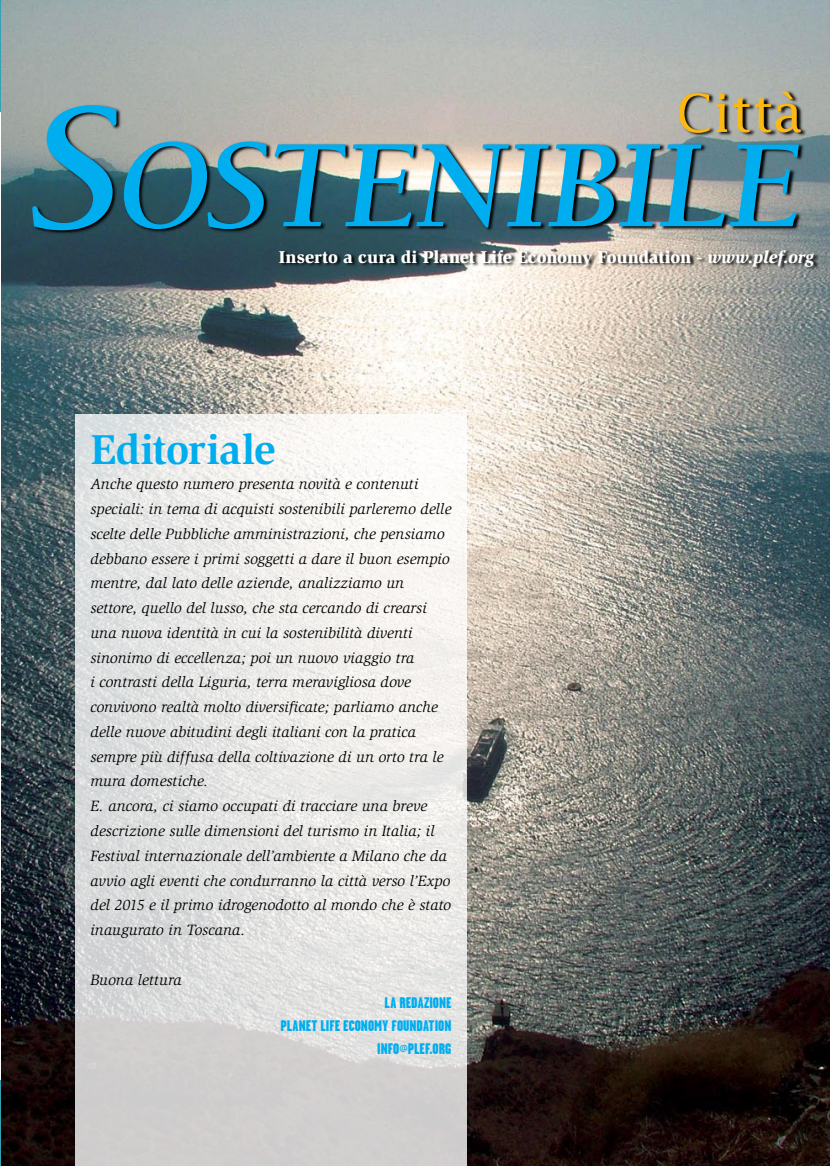
<style>
.page{position:relative;width:830px;height:1166px;background:#fff}
.page>*{position:absolute;margin:0;border:0;box-sizing:border-box;transform-origin:0 0}
.t1{font:italic 700 128.8px "Berkeley";letter-spacing:-.015em;color:#00adef}
.t2{font:52.5px "David";color:#fdb813}
.t3{font:700 42.88px "Slimbach";letter-spacing:-.01em;color:#00adef}
.t4{font:900 17.68px "Slimbach";letter-spacing:-.005em;color:#fff}
.t5{font:italic 15.4px/24.8px "Slimbach";color:#000}
.t6{font:900 15.4px/23.3px "Garage Gothic";letter-spacing:.005em;color:#00adef}
.s1{font-size:183.92px}
.s2{font-style:italic}
</style>
<div class="page">
<hr style="left:0;top:1080px;width:1px;height:86px;background:#008b9f">
<hr style="left:0;top:0;width:1px;height:112px;background:#008b9f">
<img style="left:2px;top:0;width:827px;height:1166px">
<svg style="left:75px;top:414px;width:391px;height:752px"></svg>
<svg style="left:31px;top:103px;width:774px;height:132px"></svg>
<svg style="left:279px;top:248px;width:541px;height:24px"></svg>
<svg style="left:678px;top:89px;width:128px;height:49px"></svg>
<h2 class="t2" style="left:675px;top:81px;width:128px">Città</h2>
<h1 class="t1" style="left:28px;top:117px;width:775px"><span class="s1">S</span>OSTENIBILE</h1>
<p class="t4" style="left:279px;top:246px;width:536px">Inserto a cura di Planet Life Economy Foundation - <span class="s2">www.plef.org</span></p>
<h3 class="t3" style="left:90px;top:424px;width:187px">Editoriale</h3>
<p class="t5" style="left:90px;top:472px;width:362px">Anche questo numero presenta novità e contenuti speciali: in tema di acquisti sostenibili parleremo delle scelte delle Pubbliche amministrazioni, che pensiamo debbano essere i primi soggetti a dare il buon esempio mentre, dal lato delle aziende, analizziamo un settore, quello del lusso, che sta cercando di crearsi una nuova identità in cui la sostenibilità diventi sinonimo di eccellenza; poi un nuovo viaggio tra<br>i contrasti della Liguria, terra meravigliosa dove convivono realtà molto diversificate; parliamo anche delle nuove abitudini degli italiani con la pratica sempre più diffusa della coltivazione di un orto tra le mura domestiche.<br>E. ancora, ci siamo occupati di tracciare una breve descrizione sulle dimensioni del turismo in Italia; il Festival internazionale dell’ambiente a Milano che da avvio agli eventi che condurranno la città verso l’Expo del 2015 e il primo idrogenodotto al mondo che è stato inaugurato in Toscana.</p>
<p class="t5" style="left:90px;top:967px;width:93px">Buona lettura</p>
<p class="t6" style="left:384px;top:991px;width:40px">LAREDAZIONE</p>
<p class="t6" style="left:280px;top:1014px;width:14px">PLANET</p>
<p class="t6" style="left:320px;top:1014px;width:36px">LIFE ECONOM</p>
<p class="t6" style="left:377px;top:1014px;width:76px;text-indent:5px">Y FOUNDATION<br>INFO@PLEF.ORG</p>
</div>
